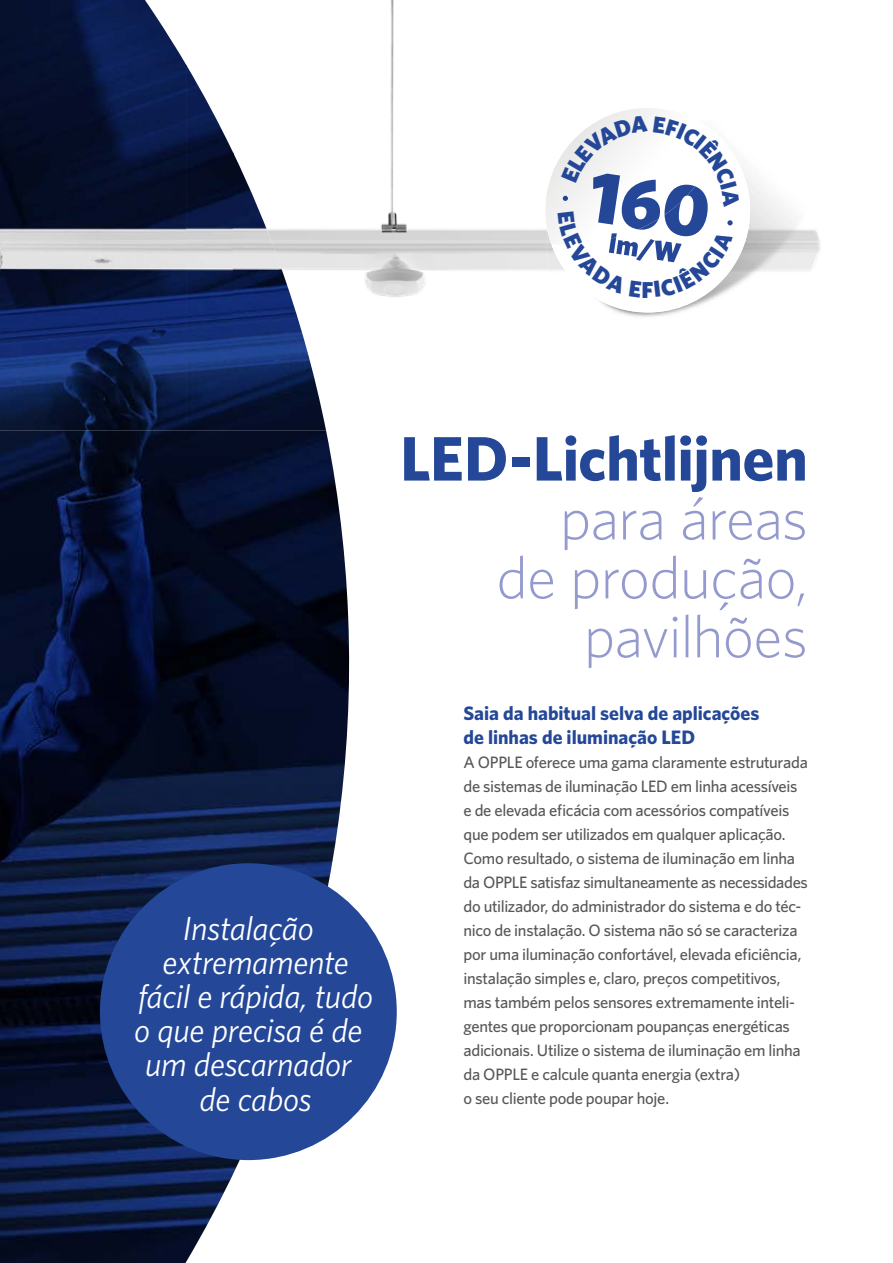
<style>
.page{position:relative;width:893px;height:1263px;background:#fff}
.page>*{position:absolute;margin:0;border:0;box-sizing:border-box;transform-origin:0 0}
.t1{font:700 62.85px "Whitney";letter-spacing:-.01em;color:#244798}
.t2{font:300 60px/58.9px "Whitney";letter-spacing:-.015em;color:#949acd;text-align:right}
.t3{font:italic 33.45px/34.2px "Whitney";letter-spacing:-.01em;color:#fff;text-align:center}
.t4{font:900 23.1px "Whitney";color:#244798}
.t5{font:700 19.5px/24px "Whitney";color:#244798}
.t6{font:500 16.5px/24px "Whitney";letter-spacing:-.02em;color:#575756}
</style>
<div class="page">
<img style="left:0;top:430px;width:380px;height:833px">
<div style="left:100px;top:863px;width:297px;height:297px;background:#244798;border-radius:50%"></div>
<img style="left:326px;top:0;width:213px;height:297px">
<img style="left:0;top:0;width:187px;height:430px">
<img style="left:186px;top:65px;width:47px;height:365px">
<img style="left:233px;top:152px;width:47px;height:278px">
<img style="left:279px;top:263px;width:47px;height:167px">
<img style="left:757px;top:184px;width:64px;height:87px">
<svg style="left:539px;top:170px;width:218px;height:147px"></svg>
<svg style="left:545px;top:108px;width:195px;height:189px"></svg>
<h3 class="t4" style="left:641px;top:274px;width:14px">F</h3>
<h3 class="t3" style="left:134px;top:910px;width:240px">Instalação extremamente fácil e rápida, tudo o que precisa é de um descarnador de cabos</h3>
<h1 class="t1" style="left:400px;top:417px;width:409px">LED-Lichtlijnen</h1>
<h2 class="t2" style="left:496px;top:487px;width:313px">para áreas de produção, pavilhões</h2>
<p class="t5" style="left:463px;top:701px;width:297px">Saia da habitual selva de aplicações de linhas de iluminação LED</p>
<p class="t6" style="left:463px;top:750px;width:346px">A OPPLE oferece uma gama claramente estruturada de sistemas de iluminação LED em linha acessíveis e de elevada eficácia com acessórios compatíveis que podem ser utilizados em qualquer aplicação.<br>Como resultado, o sistema de iluminação em linha da OPPLE satisfaz simultaneamente as necessidades do utilizador, do administrador do sistema e do téc&shy;nico de instalação. O sistema não só se caracteriza por uma iluminação confortável, elevada eficiência, instalação simples e, claro, preços competitivos, mas também pelos sensores extremamente inteli&shy;gentes que proporcionam poupanças energéticas adicionais. Utilize o sistema de iluminação em linha da OPPLE e calcule quanta energia (extra)<br>o seu cliente pode poupar hoje.</p>
</div>
